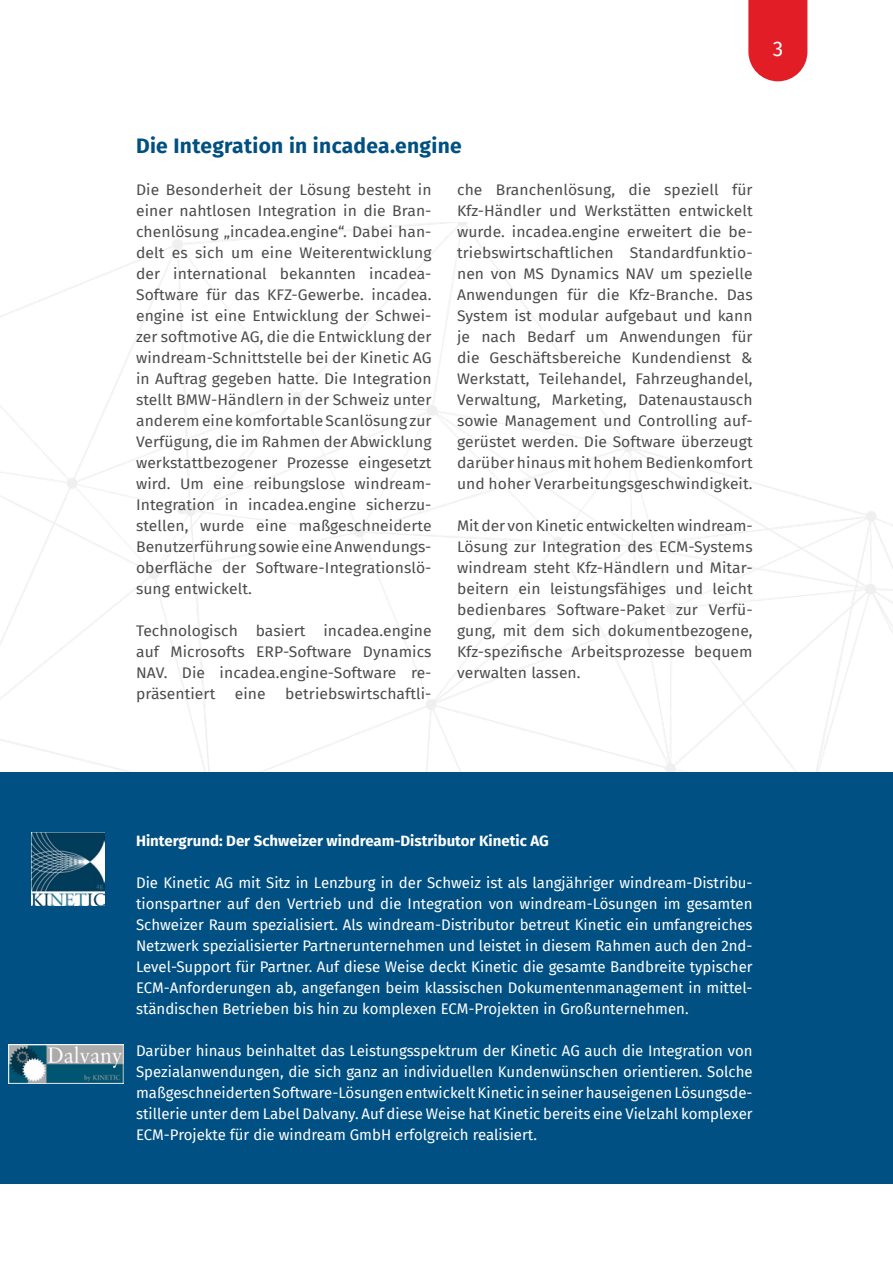
<style>
.page{position:relative;width:893px;height:1263px;background:#fff}
.page>*{position:absolute;margin:0;border:0;box-sizing:border-box;transform-origin:0 0}
.Überschrift_1{font:700 21px "Fira Sans";letter-spacing:.015em;color:#015082}
.t1{font:21px "Fira Sans";color:#fff}
.Fließext{font:15px/21px "Fira Sans";letter-spacing:.005em;color:#4b4c4d;text-align:justify;scale:1.04 1}
.Weißer_Fließtext{font:15px/21px "Fira Sans";color:#fff;text-align:justify}
.Weißer_Fließtext-2{font:700 15px "Fira Sans";color:#fff}
</style>
<div class="page">
<div style="left:0;top:772px;width:893px;height:411px;background:#015083"></div>
<img style="left:31px;top:832px;width:74px;height:74px">
<img style="left:9px;top:1044px;width:114px;height:39px">
<svg style="left:748px;top:0;width:59px;height:81px;background:#e52e37"></svg>
<h1 class="t1" style="left:773px;top:33px;width:12px">3</h1>
<p class="Überschrift_1" style="left:136px;top:128px;width:327px">Die Integration in incadea.engine</p>
<p class="Fließext" style="left:136px;top:179px;width:286px">Die Besonderheit der Lösung besteht in einer nahtlosen Integration in die Bran&shy;chenlösung „incadea.engine“. Dabei han&shy;delt es sich um eine Weiterentwicklung der international bekannten incadea-Software für das KFZ-Gewerbe. incadea. engine ist eine Entwicklung der Schwei&shy;zer softmotive AG, die die Entwicklung der windream-Schnittstelle bei der Kinetic AG in Auftrag gegeben hatte. Die Integration stellt BMW-Händlern in der Schweiz unter anderem eine komfortable Scanlösung zur Verfügung, die im Rahmen der Abwicklung werkstattbezogener Prozesse eingesetzt wird. Um eine reibungslose windream-Integration in incadea.engine sicherzu&shy;stellen, wurde eine maßgeschneiderte Benutzerführung sowie eine Anwendungs&shy;oberfläche der Software-Integrationslö&shy;sung entwickelt.</p>
<p class="Fließext" style="left:136px;top:620px;width:286px">Technologisch basiert incadea.engine auf Microsofts ERP-Software Dynamics NAV. Die incadea.engine-Software re&shy;präsentiert</p>
<p class="Fließext" style="left:235px;top:683px;width:31px">eine</p>
<p class="Fließext" style="left:285px;top:683px;width:142px">betriebswirtschaftli-</p>
<p class="Fließext" style="left:457px;top:179px;width:286px">che Branchenlösung, die speziell für Kfz-Händler und Werkstätten entwickelt wurde. incadea.engine erweitert die be&shy;triebswirtschaftlichen Standardfunktio&shy;nen von MS Dynamics NAV um spezielle Anwendungen für die Kfz-Branche. Das System ist modular aufgebaut und kann je nach Bedarf um Anwendungen für die Geschäftsbereiche Kundendienst &amp; Werkstatt, Teilehandel, Fahrzeughandel, Verwaltung, Marketing, Datenaustausch sowie Management und Controlling auf&shy;gerüstet werden. Die Software überzeugt darüber hinaus mit hohem Bedienkomfort und hoher Verarbeitungsgeschwindigkeit.</p>
<p class="Fließext" style="left:457px;top:515px;width:286px">Mit der von Kinetic entwickelten windream-Lösung zur Integration des ECM-Systems windream steht Kfz-Händlern und Mitar&shy;beitern ein leistungsfähiges und leicht bedienbares Software-Paket zur Verfü&shy;gung, mit dem sich dokumentbezogene, Kfz-spezifische Arbeitsprozesse bequem verwalten lassen.</p>
<p class="Weißer_Fließtext-2" style="left:136px;top:828px;width:414px">Hintergrund: Der Schweizer windream-Distributor Kinetic AG</p>
<p class="Weißer_Fließtext" style="left:136px;top:872px;width:618px">Die Kinetic AG mit Sitz in Lenzburg in der Schweiz ist als langjähriger windream-Distribu&shy;tionspartner auf den Vertrieb und die Integration von windream-Lösungen im gesamten Schweizer Raum spezialisiert. Als windream-Distributor betreut Kinetic ein umfangreiches Netzwerk spezialisierter Partnerunternehmen und leistet in diesem Rahmen auch den 2nd-Level-Support für Partner. Auf diese Weise deckt Kinetic die gesamte Bandbreite typischer ECM-Anforderungen ab, angefangen beim klassischen Dokumentenmanagement in mittel&shy;ständischen Betrieben bis hin zu komplexen ECM-Projekten in Großunternehmen.</p>
<p class="Weißer_Fließtext" style="left:136px;top:1040px;width:618px">Darüber hinaus beinhaltet das Leistungsspektrum der Kinetic AG auch die Integration von Spezialanwendungen, die sich ganz an individuellen Kundenwünschen orientieren. Solche maßgeschneiderten Software-Lösungen entwickelt Kinetic in seiner hauseigenen Lösungsde&shy;stillerie unter dem Label Dalvany. Auf diese Weise hat Kinetic bereits eine Vielzahl komplexer ECM-Projekte für die windream GmbH erfolgreich realisiert.</p>
</div>
